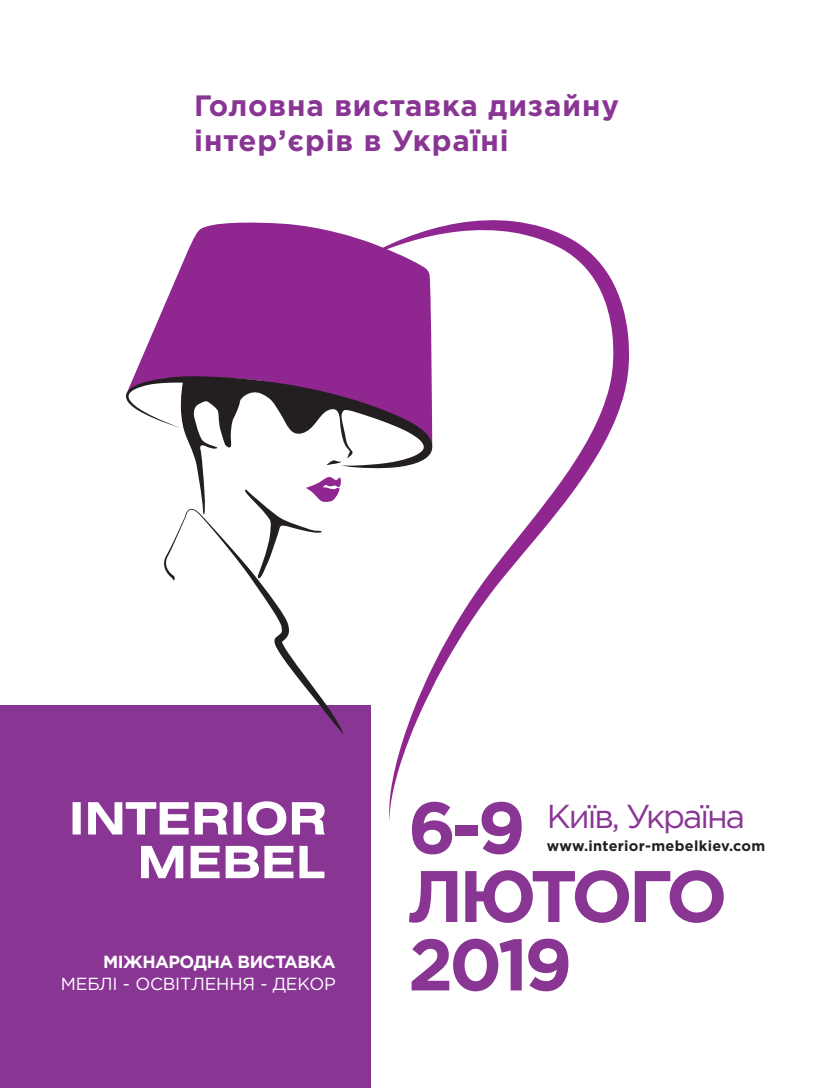
<style>
.page{position:relative;width:815px;height:1088px;background:#fff}
.page>*{position:absolute;margin:0;border:0;box-sizing:border-box;transform-origin:0 0}
.t1{font:700 72.75px/68.5px "Gotham Pro";letter-spacing:-.06em;color:#893594}
.t2{font:33.25px "Gotham Pro";letter-spacing:-.06em;color:#893594}
.t3{font:700 29.38px/35.2px "Gotham Pro";letter-spacing:.03em;color:#893594}
.t4{font:17.5px "Gotham Pro";letter-spacing:-.01em;color:#fff}
.t5{font:700 17.5px "Gotham Pro";letter-spacing:-.03em;color:#fff}
.t6{font:700 14.5px "Gotham Pro";letter-spacing:.02em;color:#231f20}
</style>
<div class="page">
<div style="left:0;top:705px;width:370px;height:383px;background:#893594"></div>
<svg style="left:73px;top:801px;width:252px;height:77px"></svg>
<svg style="left:134px;top:222px;width:248px;height:154px;fill:#90268f"></svg>
<svg style="left:126px;top:376px;width:256px;height:133px"></svg>
<svg style="left:245px;top:476px;width:96px;height:33px"></svg>
<svg style="left:326px;top:460px;width:16px;height:6px"></svg>
<svg style="left:164px;top:509px;width:179px;height:225px"></svg>
<svg style="left:382px;top:220px;width:247px;height:600px"></svg>
<p class="t3" style="left:194px;top:87px;width:426px">Головна виставка дизайну інтер’єрів в Україні</p>
<p class="t5" style="left:103px;top:951px;width:234px">МІЖНАРОДНА ВИСТАВКА</p>
<p class="t4" style="left:61px;top:974px;width:276px">МЕБЛІ - ОСВІТЛЕННЯ - ДЕКОР</p>
<h1 class="t1" style="left:408px;top:792px;width:321px">6-9<br>ЛЮТОГО<br>2019</h1>
<p class="t2" style="left:547px;top:798px;width:200px">Київ, Україна</p>
<p class="t6" style="left:547px;top:837px;width:220px">www.interior-mebelkiev.com</p>
</div>
